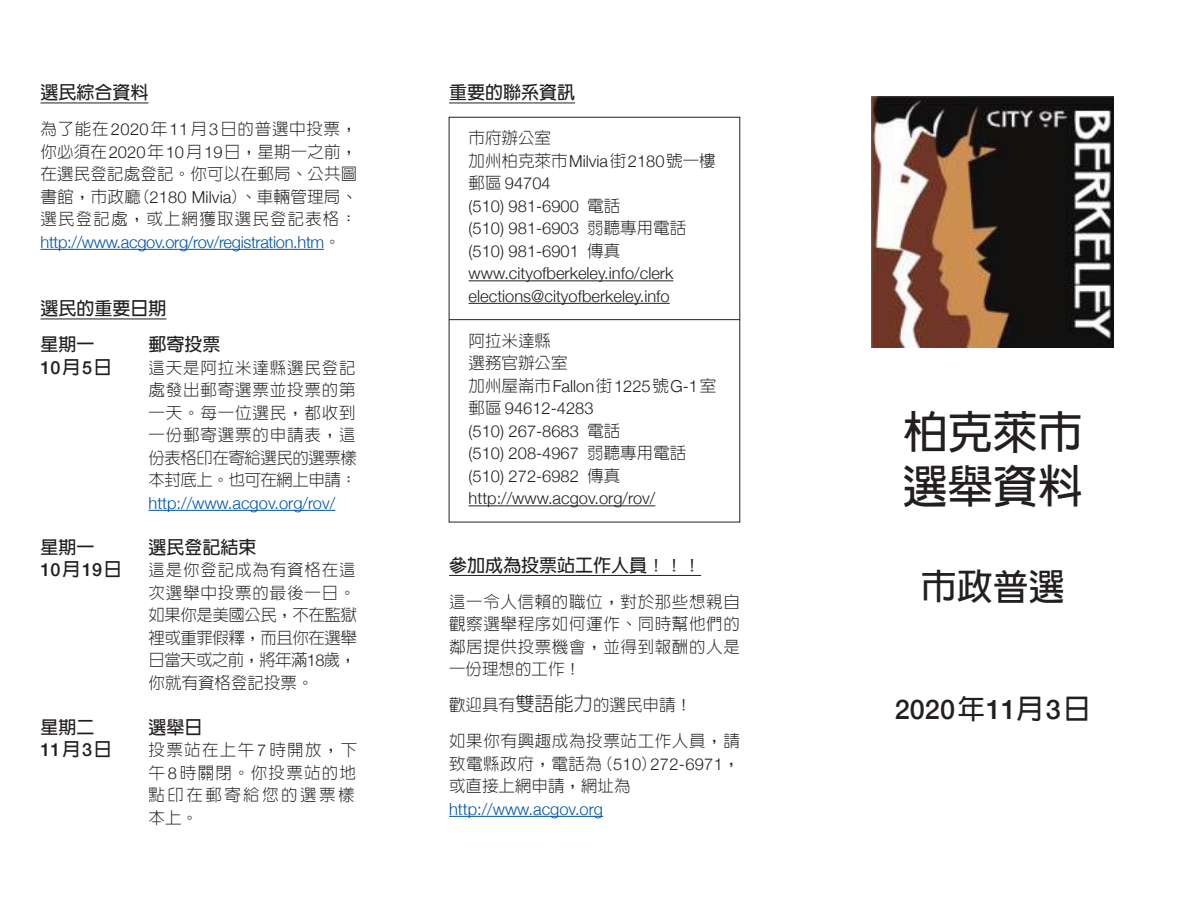
<style>
.page{position:relative;width:1188px;height:918px;background:#fff}
.page>*{position:absolute;margin:0;border:0;box-sizing:border-box;transform-origin:0 0}
.t1{font:700 45px/54px "AR New Hei B5";color:#231f20}
.t2{font:700 36px "AR New Hei B5";color:#231f20}
.t3{font:500 27px "Helvetica Neue";color:#231f20}
.t4{font:700 18px/36px "AR New Hei B5";color:#231f20}
.t5{font:500 18px "Helvetica Neue";color:#231f20}
.t6{font:300 16.5px/22.5px "AR New Hei B5";letter-spacing:.015em;color:#231f20;text-align:justify}
.t7{font:300 16.5px/22.5px "Helvetica Neue";color:#231f20}
.t8{font:300 16.5px "Helvetica Neue";color:#0154a6}
.t9{font:300 16.5px "Helvetica Neue";letter-spacing:-.02em;color:#0154a6}
.t10{font:300 16.5px/22.5px "AR New Hei B5";letter-spacing:.08em;color:#231f20}
.t11{font:300 16.5px/36px "AR New Hei B5";letter-spacing:.04em;color:#231f20}
.s1{font-family:"Helvetica Neue"}
.s2{font-family:"AR New Hei B5";color:#231f20}
.s3{font-family:"AR New Hei B5";font-weight:700}
.s4{font-family:"AR New Hei B5"}
.s5{font-size:19.5px}
</style>
<div class="page">
<img style="left:872px;top:97px;width:241px;height:251px">
<hr style="left:40px;top:103px;width:108px;height:1px;background:#231f20">
<hr style="left:40px;top:249px;width:284px;height:1px;background:#0154a6">
<hr style="left:40px;top:319px;width:126px;height:1px;background:#231f20">
<hr style="left:148px;top:510px;width:187px;height:1px;background:#0154a6">
<hr style="left:449px;top:103px;width:126px;height:1px;background:#231f20">
<hr style="left:469px;top:280px;width:204px;height:1px;background:#231f20">
<hr style="left:469px;top:303px;width:201px;height:1px;background:#231f20">
<hr style="left:469px;top:505px;width:186px;height:1px;background:#231f20">
<hr style="left:449px;top:575px;width:252px;height:1px;background:#231f20">
<hr style="left:449px;top:816px;width:154px;height:1px;background:#0154a6">
<hr style="left:449px;top:319px;width:291px;height:1px;background:#231f20">
<p class="t4" style="left:40px;top:75px;width:109px">選民綜合資料</p>
<p class="t6" style="left:40px;top:118px;width:318px">為了能在<span class="s1">2020</span>年<span class="s1">11</span>月<span class="s1">3</span>日的普選中投票，你必須在<span class="s1">2020</span>年<span class="s1">10</span>月<span class="s1">19</span>日，星期一之前，在選民登記處登記。你可以在郵局、公共圖書館，市政廳(<span class="s1">2180 Milvia</span>)、車輛管理局、選民登記處，或上網獲取選民登記表格：</p>
<p class="t9" style="left:41px;top:229px;width:302px">http://www.acgov.org/rov/registration.htm<span class="s2">。</span></p>
<p class="t4" style="left:40px;top:291px;width:127px">選民的重要日期星期一</p>
<p class="t4" style="left:148px;top:327px;width:73px">郵寄投票</p>
<p class="t5" style="left:40px;top:353px;width:73px">10<span class="s3">月</span>5<span class="s3">日</span></p>
<p class="t6" style="left:148px;top:356px;width:210px">這天是阿拉米達縣選民登記處發出郵寄選票並投票的第一天。每一位選民，都收到一份郵寄選票的申請表，這份表格印在寄給選民的選票樣本封底上。也可在網上申請：</p>
<p class="t8" style="left:148px;top:490px;width:188px">http://www.acgov.org/rov/</p>
<p class="t4" style="left:40px;top:529px;width:55px">星期一</p>
<p class="t4" style="left:148px;top:529px;width:109px">選民登記結束</p>
<p class="t5" style="left:40px;top:555px;width:83px">10<span class="s3">月</span>19<span class="s3">日</span></p>
<p class="t6" style="left:148px;top:559px;width:210px">這是你登記成為有資格在這次選舉中投票的最後一日。如果你是美國公民，不在監獄裡或重罪假釋，而且你在選舉日當天或之前，將年滿<span class="s1">18</span>歲，你就有資格登記投票。</p>
<p class="t4" style="left:40px;top:709px;width:55px">星期二</p>
<p class="t4" style="left:148px;top:709px;width:55px">選舉日</p>
<p class="t5" style="left:40px;top:735px;width:73px">11<span class="s3">月</span>3<span class="s3">日</span></p>
<p class="t10" style="left:148px;top:739px;width:210px">投票站在上午<span class="s1">7</span>時開放，下午<span class="s1">8</span>時關閉。你投票站的地點印在郵寄給您的選票樣本上。</p>
<p class="t4" style="left:449px;top:75px;width:127px">重要的聯系資訊</p>
<p class="t6" style="left:469px;top:127px;width:249px">市府辦公室<br>加州柏克萊市<span class="s1">Milvia</span>街<span class="s1">2180</span>號一樓</p>
<p class="t7" style="left:469px;top:171px;width:219px"><span class="s4">郵區</span> 94704<br>(510) 981-6900 <span class="s4">電話<br></span>(510) 981-6903 <span class="s4">弱聽專用電話</span>(510) 981-6901 <span class="s4">傳真</span>www.cityofberkeley.info/clerk elections@cityofberkeley.info</p>
<p class="t6" style="left:469px;top:329px;width:100px">阿拉米達縣選務官辦公室</p>
<p class="t7" style="left:469px;top:373px;width:249px"><span class="s4">加州屋崙市</span>Fallon<span class="s4">街</span>1225<span class="s4">號</span>G-1<span class="s4">室郵區</span> 94612-4283<br>(510) 267-8683 <span class="s4">電話<br></span>(510) 208-4967 <span class="s4">弱聽專用電話</span>(510) 272-6982 <span class="s4">傳真</span>http://www.acgov.org/rov/</p>
<p class="t4" style="left:449px;top:547px;width:253px">參加成為投票站工作人員！！！</p>
<p class="t6" style="left:449px;top:590px;width:292px">這一令人信賴的職位，對於那些想親自觀察選舉程序如何運作、同時幫他們的鄰居提供投票機會，並得到報酬的人是一份理想的工作！</p>
<p class="t11" style="left:449px;top:687px;width:292px">歡迎具有<span class="s5">雙語能力</span>的選民申請！<br>如果你有興趣成為投票站工作人員，請</p>
<p class="t6" style="left:449px;top:752px;width:292px">致電縣政府，電話為(<span class="s1">510</span>)<span class="s1">272-6971</span>，或直接上網申請，網址為</p>
<p class="t8" style="left:449px;top:796px;width:156px">http://www.acgov.org</p>
<h1 class="t1" style="left:903px;top:405px;width:181px">柏克萊市選舉資料</h1>
<h2 class="t2" style="left:921px;top:568px;width:145px">市政普選</h2>
<h3 class="t3" style="left:895px;top:687px;width:197px">2020<span class="s3">年</span>11<span class="s3">月</span>3<span class="s3">日</span></h3>
</div>
